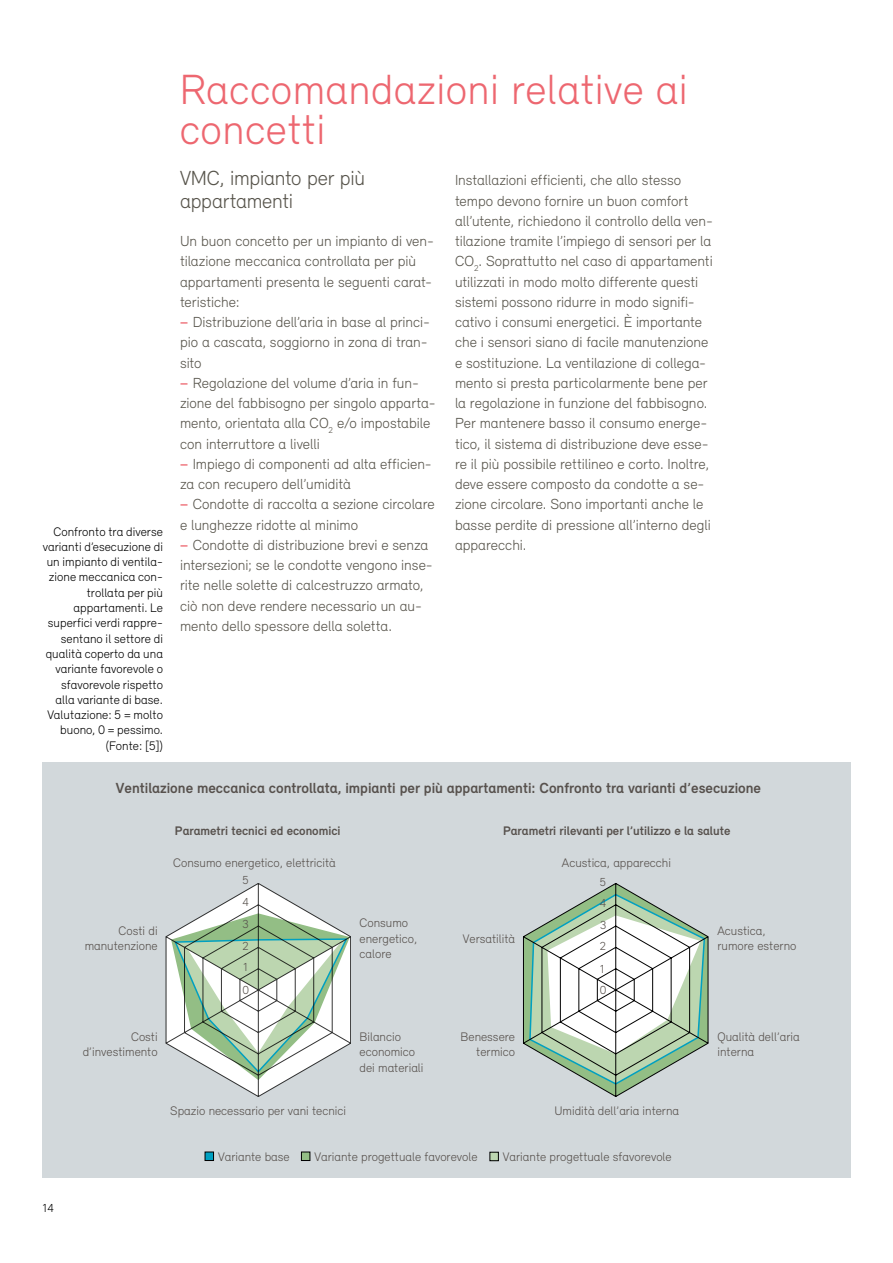
<style>
.page{position:relative;width:893px;height:1263px;background:#fff}
.page>*{position:absolute;margin:0;border:0;box-sizing:border-box;transform-origin:0 0}
.t1{font:300 43.5px/40.5px "Relevant";letter-spacing:.01em;color:#ed6770}
.t2{font:300 21px/22.5px "Relevant";letter-spacing:-.01em;color:#57544b}
.t3{font:300 15px/20.2px "Relevant";color:#57544b}
.t4{font:700 15px "Relevant";color:#57514d}
.t5{font:300 12.75px/15.3px "Relevant";color:#57514d}
.t6{font:300 12.75px/15.3px "Relevant";letter-spacing:.005em;color:#000;text-align:right}
.t7{font:700 12.75px "Relevant";color:#57514d}
.t8{font:300 12px "Relevant";color:#57514d}
.t9{font:300 12px "Relevant";color:#000}
.s1{font-weight:500;color:#ed6770}
</style>
<div class="page">
<div style="left:43px;top:763px;width:807px;height:415px;background:#d2d8db"></div>
<svg style="left:523px;top:883px;width:186px;height:214px"></svg>
<svg style="left:166px;top:883px;width:185px;height:214px"></svg>
<div style="left:490px;top:1152px;width:8px;height:9px;background:#bcd6b0"></div>
<div style="left:490px;top:1152px;width:9px;height:9px;border:1px solid #000"></div>
<div style="left:301px;top:1152px;width:9px;height:8px;background:#93be85"></div>
<div style="left:301px;top:1152px;width:9px;height:9px;border:1px solid #000"></div>
<div style="left:205px;top:1152px;width:9px;height:8px;background:#00a0c1"></div>
<div style="left:205px;top:1152px;width:9px;height:9px;border:1px solid #000"></div>
<p class="t6" style="left:43px;top:523px;width:122px">Confronto tra diverse varianti d’esecuzione di un impianto di ventila&shy;zione meccanica con&shy;trollata per più appartamenti. Le superfici verdi rappre&shy;sentano il settore di qualità coperto da una variante favorevole o sfavorevole rispetto alla variante di base.<br>Valutazione: 5 = molto buono, 0 = pessimo. (Fonte: [5])</p>
<h1 class="t1" style="left:180px;top:68px;width:510px">Raccomandazioni relative ai concetti</h1>
<h2 class="t2" style="left:180px;top:167px;width:187px">VMC, impianto per più appartamenti</h2>
<p class="t3" style="left:180px;top:231px;width:257px">Un buon concetto per un impianto di ven&shy;tilazione meccanica controllata per più appartamenti presenta le seguenti carat&shy;teristiche:<br><span class="s1">−</span> Distribuzione dell’aria in base al princi&shy;pio a cascata, soggiorno in zona di tran&shy;sito<br><span class="s1">−</span> Regolazione del volume d’aria in fun&shy;zione del fabbisogno per singolo apparta&shy;mento, orientata alla CO<sub>2</sub> e/o impostabile con interruttore a livelli<br><span class="s1">−</span> Impiego di componenti ad alta efficien&shy;za con recupero dell’umidità<br><span class="s1">−</span> Condotte di raccolta a sezione circolare e lunghezze ridotte al minimo<br><span class="s1">−</span> Condotte di distribuzione brevi e senza intersezioni; se le condotte vengono inse&shy;rite nelle solette di calcestruzzo armato, ciò non deve rendere necessario un au&shy;mento dello spessore della soletta.</p>
<p class="t3" style="left:455px;top:170px;width:259px">Installazioni efficienti, che allo stesso tempo devono fornire un buon comfort all’utente, richiedono il controllo della ven&shy;tilazione tramite l’impiego di sensori per la CO<sub>2</sub>. Soprattutto nel caso di appartamenti utilizzati in modo molto differente questi sistemi possono ridurre in modo signifi&shy;cativo i consumi energetici. È importante che i sensori siano di facile manutenzione e sostituzione. La ventilazione di collega&shy;mento si presta particolarmente bene per la regolazione in funzione del fabbisogno.<br>Per mantenere basso il consumo energe&shy;tico, il sistema di distribuzione deve esse&shy;re il più possibile rettilineo e corto. Inoltre, deve essere composto da condotte a se&shy;zione circolare. Sono importanti anche le basse perdite di pressione all’interno degli apparecchi.</p>
<p class="t4" style="left:116px;top:779px;width:647px">Ventilazione meccanica controllata, impianti per più appartamenti: Confronto tra varianti d’esecuzione</p>
<p class="t7" style="left:175px;top:823px;width:167px">Parametri tecnici ed economici</p>
<p class="t7" style="left:503px;top:823px;width:229px">Parametri rilevanti per l’utilizzo e la salute</p>
<p class="t9" style="left:43px;top:1201px;width:13px">14</p>
<p class="t5" style="left:85px;top:923px;width:75px;text-align:right">Costi di manutenzione</p>
<p class="t5" style="left:173px;top:855px;width:164px">Consumo energetico, elettricità</p>
<p class="t8" style="left:243px;top:873px;width:8px">5</p>
<p class="t8" style="left:242px;top:894px;width:8px">4</p>
<p class="t8" style="left:243px;top:917px;width:8px">3</p>
<p class="t8" style="left:243px;top:939px;width:8px">2</p>
<p class="t8" style="left:243px;top:960px;width:6px">1</p>
<p class="t8" style="left:242px;top:983px;width:8px">0</p>
<p class="t5" style="left:360px;top:915px;width:59px">Consumo energetico, calore</p>
<p class="t5" style="left:463px;top:930px;width:54px">Versatilità</p>
<p class="t5" style="left:562px;top:855px;width:110px">Acustica, apparecchi</p>
<p class="t8" style="left:600px;top:875px;width:8px">5</p>
<p class="t8" style="left:600px;top:896px;width:8px">4</p>
<p class="t8" style="left:600px;top:918px;width:8px">3</p>
<p class="t8" style="left:600px;top:939px;width:8px">2</p>
<p class="t8" style="left:600px;top:962px;width:6px">1</p>
<p class="t8" style="left:600px;top:983px;width:8px">0</p>
<p class="t5" style="left:83px;top:1028px;width:76px;text-align:right">Costi d’investimento</p>
<p class="t5" style="left:360px;top:1029px;width:65px">Bilancio economico dei materiali</p>
<p class="t5" style="left:461px;top:1028px;width:56px;text-align:right">Benessere termico</p>
<p class="t5" style="left:170px;top:1103px;width:177px">Spazio necessario per vani tecnici</p>
<p class="t5" style="left:554px;top:1103px;width:126px">Umidità dell’aria interna</p>
<p class="t5" style="left:218px;top:1148px;width:73px">Variante base</p>
<p class="t5" style="left:314px;top:1149px;width:165px">Variante progettuale favorevole</p>
<p class="t5" style="left:503px;top:1148px;width:170px">Variante progettuale sfavorevole</p>
<p class="t5" style="left:717px;top:923px;width:80px">Acustica, rumore esterno</p>
<p class="t5" style="left:717px;top:1028px;width:84px">Qualità dell’aria interna</p>
</div>
